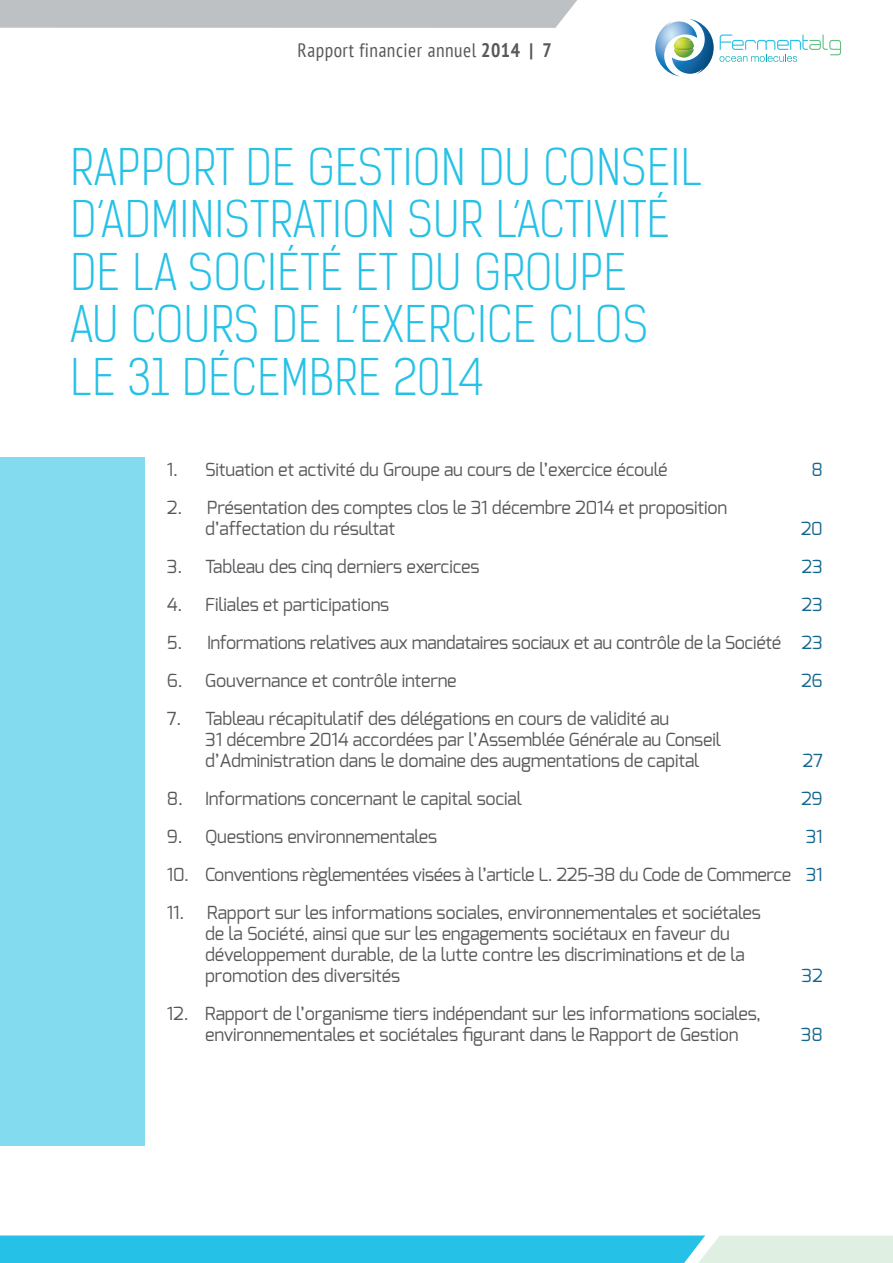
<style>
.page{position:relative;width:893px;height:1263px;background:#fff}
.page>*{position:absolute;margin:0;border:0;box-sizing:border-box;transform-origin:0 0}
.t1{font:300 48px/52.5px "Kelson Sans";letter-spacing:.015em;color:#26c1e6}
.t2{font:condensed 19.5px "PT Sans";letter-spacing:.025em;color:#57585a}
.t3{font:18px/21px "Exo";letter-spacing:-.01em;color:#57585a}
.t4{font:18px "Exo";letter-spacing:-.01em;color:#15678f}
.s1{font-weight:700}
.s2{color:#15678f}
</style>
<div class="page">
<svg style="left:720px;top:35px;width:121px;height:27px"></svg>
<svg style="left:655px;top:19px;width:59px;height:58px"></svg>
<img style="left:674px;top:40px;width:19px;height:10px">
<svg style="left:0;top:1235px;width:893px;height:28px;background:#52cce6"></svg>
<div style="left:0;top:0;width:577px;height:28px;background:#bec1c3"></div>
<div style="left:0;top:457px;width:145px;height:689px;background:#83dbf0"></div>
<p class="t2" style="left:298px;top:37px;width:256px">Rapport financier annuel <span class="s1">2014 | 7</span></p>
<h1 class="t1" style="left:70px;top:142px;width:633px">RAPPORT DE GESTION DU CONSEIL<br>D’ADMINISTRATION SUR L’ACTIVITÉ<br>DE LA SOCIÉTÉ ET DU GROUPE<br>AU COURS DE L’EXERCICE CLOS<br>LE 31 DÉCEMBRE 2014</h1>
<p class="t3" style="left:167px;top:459px;width:502px">1. Situation et activité du Groupe au cours de l’exercice écoulé</p>
<p class="t4" style="left:811px;top:458px;width:13px">8</p>
<p class="t3" style="left:205px;top:497px;width:523px;text-indent:-38px">2. Présentation des comptes clos le 31 décembre 2014 et proposition d’affectation du résultat</p>
<p class="t4" style="left:801px;top:517px;width:24px">20</p>
<p class="t3" style="left:167px;top:556px;width:314px">3. Tableau des cinq derniers exercices</p>
<p class="t4" style="left:801px;top:555px;width:23px">23</p>
<p class="t3" style="left:167px;top:594px;width:224px">4. Filiales et participations</p>
<p class="t4" style="left:801px;top:593px;width:23px">23</p>
<p class="t3" style="left:167px;top:632px;width:657px">5. Informations relatives aux mandataires sociaux et au contrôle de la Société <span class="s2">23</span></p>
<p class="t3" style="left:167px;top:670px;width:291px">6. Gouvernance et contrôle interne</p>
<p class="t4" style="left:801px;top:669px;width:23px">26</p>
<p class="t3" style="left:205px;top:708px;width:518px;text-indent:-38px">7. Tableau récapitulatif des délégations en cours de validité au<br>31 décembre 2014 accordées par l’Assemblée Générale au Conseil d’Administration dans le domaine des augmentations de capital</p>
<p class="t4" style="left:802px;top:749px;width:22px">27</p>
<p class="t3" style="left:167px;top:788px;width:357px">8. Informations concernant le capital social</p>
<p class="t4" style="left:801px;top:787px;width:23px">29</p>
<p class="t3" style="left:167px;top:826px;width:272px">9. Questions environnementales</p>
<p class="t4" style="left:806px;top:825px;width:19px">31</p>
<p class="t3" style="left:167px;top:855px;width:657px;line-height:38px">10. Conventions règlementées visées à l’article L. 225-38 du Code de Commerce <span class="s2">31<br></span>11.</p>
<p class="t3" style="left:205px;top:902px;width:557px">Rapport sur les informations sociales, environnementales et sociétales de la Société, ainsi que sur les engagements sociétaux en faveur du développement durable, de la lutte contre les discriminations et de la promotion des diversités</p>
<p class="t4" style="left:801px;top:964px;width:23px">32</p>
<p class="t3" style="left:205px;top:1003px;width:557px;text-indent:-38px">12. Rapport de l’organisme tiers indépendant sur les informations sociales, environnementales et sociétales figurant dans le Rapport de Gestion</p>
<p class="t4" style="left:801px;top:1023px;width:23px">38</p>
</div>
